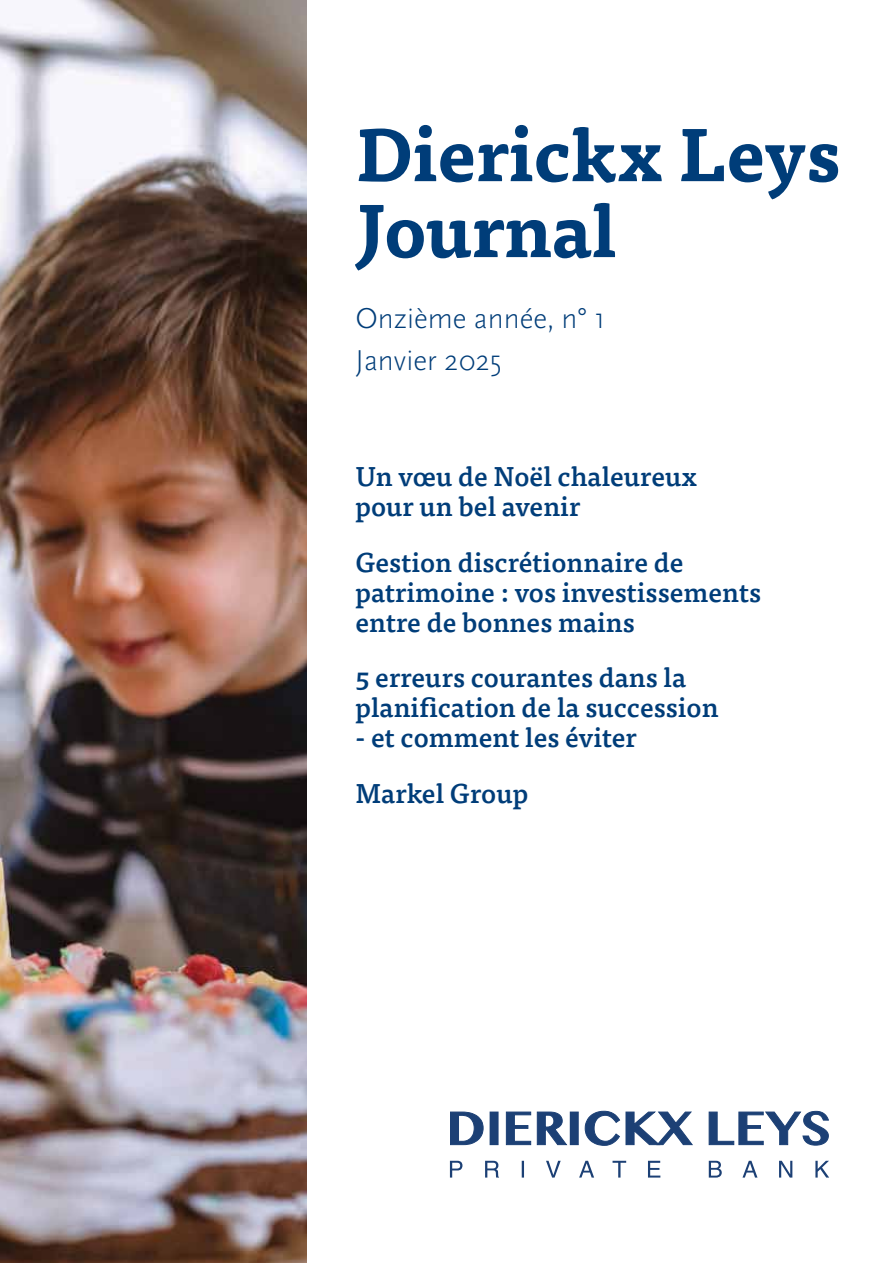
<style>
.page{position:relative;width:893px;height:1263px;background:#fff}
.page>*{position:absolute;margin:0;border:0;box-sizing:border-box;transform-origin:0 0}
.t1{font:700 73.5px/75.9px "Tisa Pro";color:#003d79}
.t2{font:300 30px/42px "Scala Sans Pro";color:#003d79}
.t3{font:500 27px/30px "Tisa Pro";color:#003d79}
</style>
<div class="page">
<img style="left:0;top:0;width:307px;height:1263px">
<svg style="left:450px;top:1111px;width:34px;height:34px"></svg>
<div style="left:490px;top:1112px;width:8px;height:32px;background:#1c4075"></div>
<svg style="left:506px;top:1111px;width:25px;height:34px"></svg>
<svg style="left:537px;top:1111px;width:30px;height:34px"></svg>
<div style="left:570px;top:1112px;width:8px;height:32px;background:#1c4075"></div>
<div style="left:570px;top:1112px;width:9px;height:33px;border:1px solid #1c4075"></div>
<svg style="left:585px;top:1111px;width:108px;height:35px"></svg>
<svg style="left:708px;top:1111px;width:121px;height:35px"></svg>
<svg style="left:450px;top:1161px;width:379px;height:16px"></svg>
<h1 class="t1" style="left:355px;top:113px;width:487px">Dierickx Leys<br>Journal</h1>
<p class="t2" style="left:355px;top:297px;width:252px">Onzième année, n° 1<br>Janvier 2025</p>
<p class="t3" style="left:355px;top:460px;width:343px">Un vœu de Noël chaleureux pour un bel avenir</p>
<p class="t3" style="left:355px;top:545px;width:407px">Gestion discrétionnaire de patrimoine : vos investissements entre de bonnes mains</p>
<p class="t3" style="left:355px;top:661px;width:365px">5 erreurs courantes dans la planification de la succession</p>
<p class="t3" style="left:355px;top:708px;width:283px;line-height:55.5px">- et comment les éviter<br>Markel Group</p>
</div>
